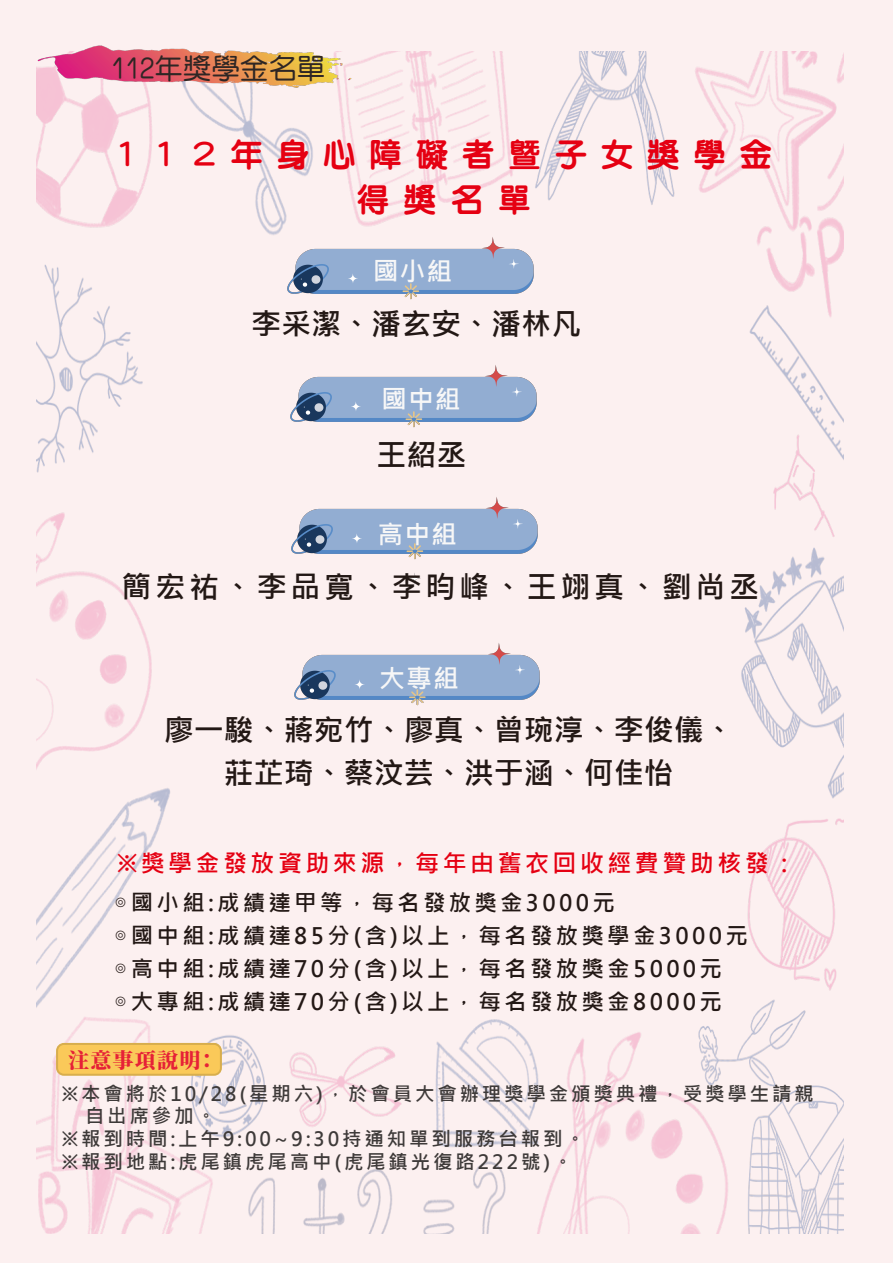
<style>
.page{position:relative;width:893px;height:1263px;background:#fff}
.page>*{position:absolute;margin:0;border:0;box-sizing:border-box;transform-origin:0 0}
.t1{font:800 31.5px/45px "Han Wang Yen";letter-spacing:.47em;color:#e50012;text-align:center}
.t2{font:700 30px/43.5px "Microsoft Jheng Hei";color:#231815;text-align:center}
.t3{font:700 30px "Microsoft Jheng Hei";letter-spacing:.125em;color:#231815}
.t4{font:28.5px "DF Yuan Md HK BF";color:#2e2624}
.t5{font:700 25.95px "Microsoft Jheng Hei";letter-spacing:.035em;color:#f7f7f7}
.t6{font:700 24px "Microsoft Jheng Hei";letter-spacing:.145em;color:#e50012}
.t7{font:700 22.5px/33px "Microsoft Jheng Hei";letter-spacing:.145em;color:#231815}
.t8{font:800 21px "Source Han Serif";letter-spacing:.06em;color:#e62137}
.t9{font:700 19.5px "Microsoft Jheng Hei";letter-spacing:.145em;color:#3e3a39}
</style>
<div class="page">
<div style="left:0;top:0;width:892px;height:1263px;background:#fceded"></div>
<img style="left:36px;top:51px;width:808px;height:1183px">
<img style="left:37px;top:45px;width:318px;height:43px">
<img style="left:286px;top:237px;width:250px;height:88px">
<img style="left:289px;top:364px;width:249px;height:89px">
<img style="left:289px;top:496px;width:250px;height:88px">
<img style="left:292px;top:642px;width:250px;height:89px">
<div style="left:57px;top:1044px;width:164px;height:31px;background:#fac959;border-radius:7px"></div>
<div style="left:56px;top:1043px;width:166px;height:33px;border:2px solid #d8ae4d;border-radius:7px"></div>
<p class="t4" style="left:112px;top:55px;width:215px">112年獎學金名單</p>
<h1 class="t1" style="left:115px;top:132px;width:658px">112年身心障礙者暨子女獎學金得 獎 名 單</h1>
<p class="t5" style="left:373px;top:255px;width:81px">國小組</p>
<h2 class="t2" style="left:251px;top:303px;width:331px">李采潔、潘玄安、潘林凡</h2>
<p class="t5" style="left:381px;top:384px;width:81px">國中組</p>
<h2 class="t2" style="left:376px;top:433px;width:91px">王紹丞</h2>
<p class="t5" style="left:377px;top:518px;width:81px">高中組</p>
<h2 class="t3" style="left:122px;top:569px;width:639px">簡宏祐、李品寬、李昀峰、王翊真、劉尚丞</h2>
<p class="t5" style="left:379px;top:662px;width:81px">大專組</p>
<h2 class="t2" style="left:164px;top:708px;width:571px">廖一駿、蔣宛竹、廖真、曾琬淳、李俊儀、莊芷琦、蔡汶芸、洪于涵、何佳怡</h2>
<p class="t6" style="left:117px;top:848px;width:681px">※獎學金發放資助來源，每年由舊衣回收經費贊助核發：</p>
<p class="t7" style="left:114px;top:886px;width:635px">◎國小組:成績達甲等，每名發放獎金3000元<br>◎國中組:成績達85分(含)以上，每名發放獎學金3000元◎高中組:成績達70分(含)以上，每名發放獎金5000元<br>◎大專組:成績達70分(含)以上，每名發放獎金8000元</p>
<p class="t8" style="left:68px;top:1048px;width:151px">注意事項說明：</p>
<p class="t9" style="left:62px;top:1081px;width:753px">※本會將於10/28(星期六)，於會員大會辦理獎學金頒獎典禮，受獎學生請親</p>
<p class="t9" style="left:85px;top:1104px;width:133px">自出席參加。</p>
<p class="t9" style="left:62px;top:1126px;width:524px">※報到時間:上午9:00~9:30持通知單到服務台報到。</p>
<p class="t9" style="left:62px;top:1149px;width:512px">※報到地點:虎尾鎮虎尾高中(虎尾鎮光復路222號)。</p>
</div>
